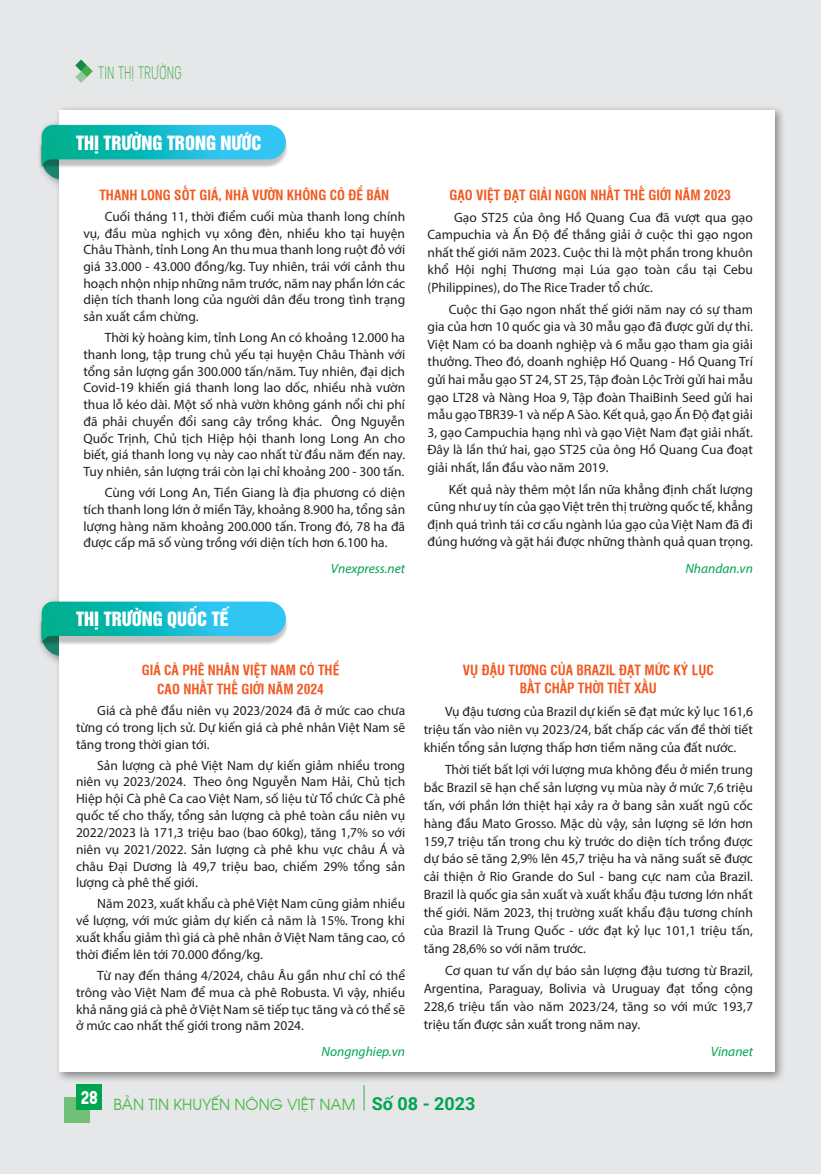
<style>
.page{position:relative;width:821px;height:1174px;background:#fff}
.page>*{position:absolute;margin:0;border:0;box-sizing:border-box;transform-origin:0 0}
.t1{font:18px "UTM Helvet Ins";color:#fff}
.t2{font:18px "SVN Neusa";color:#40ae49;scale:.8 1}
.t3{font:15px "Avant Garde";color:#4cb848}
.t4{font:13.5px/16.8px "Myriad Pro";color:#231f20;text-align:justify}
.t5{font:700 13.5px/18.3px "UVN Hong Ha Hep";color:#f15921;text-align:center}
.t6{font:italic 13.5px "Myriad Pro";color:#00a54f}
.s1{font-family:"Roboto";font-weight:700;font-size:18px;color:#00a54f}
</style>
<div class="page">
<div style="left:0;top:0;width:821px;height:1173px;background:#e6e7e9"></div>
<div style="left:64px;top:1097px;width:25px;height:26px;background:#72bf79"></div>
<svg style="left:364px;top:1085px;width:1px;height:25px"></svg>
<div style="left:77px;top:1084px;width:25px;height:26px;background:#00a54f"></div>
<svg style="left:75px;top:60px;width:18px;height:23px"></svg>
<div style="left:36px;top:105px;width:749px;height:978px;background:#231f20;opacity:.5"></div>
<div style="left:59px;top:110px;width:715px;height:961px;background:#fff"></div>
<img style="left:36px;top:110px;width:251px;height:110px">
<svg style="left:42px;top:125px;width:244px;height:54px"></svg>
<img style="left:36px;top:554px;width:251px;height:143px">
<svg style="left:42px;top:601px;width:244px;height:55px"></svg>
<h1 class="t2" style="left:98px;top:60px;width:107px">TIN THỊ TRƯỜNG</h1>
<h1 class="t1" style="left:76px;top:128px;width:187px">THỊ TRƯỜNG TRONG NƯỚC</h1>
<p class="t5" style="left:99px;top:185px;width:291px">THANH LONG SỐT GIÁ, NHÀ VƯỜN KHÔNG CÓ ĐỂ BÁN</p>
<p class="t4" style="left:83px;top:208px;width:323px;text-indent:21px">Cuối tháng 11, thời điểm cuối mùa thanh long chính vụ, đầu mùa nghịch vụ xông đèn, nhiều kho tại huyện Châu Thành, tỉnh Long An thu mua thanh long ruột đỏ với giá 33.000 - 43.000 đồng/kg. Tuy nhiên, trái với cảnh thu hoạch nhộn nhịp những năm trước, năm nay phần lớn các diện tích thanh long của người dân đều trong tình trạng sản xuất cầm chừng.</p>
<p class="t4" style="left:83px;top:329px;width:323px;text-indent:21px">Thời kỳ hoàng kim, tỉnh Long An có khoảng 12.000 ha thanh long, tập trung chủ yếu tại huyện Châu Thành với tổng sản lượng gần 300.000 tấn/năm. Tuy nhiên, đại dịch Covid-19 khiến giá thanh long lao dốc, nhiều nhà vườn thua lỗ kéo dài. Một số nhà vườn không gánh nổi chi phí đã phải chuyển đổi sang cây trồng khác. Ông Nguyễn Quốc Trịnh, Chủ tịch Hiệp hội thanh long Long An cho biết, giá thanh long vụ này cao nhất từ đầu năm đến nay.<br>Tuy nhiên, sản lượng trái còn lại chỉ khoảng 200 - 300 tấn.</p>
<p class="t4" style="left:83px;top:484px;width:323px;text-indent:21px">Cùng với Long An, Tiền Giang là địa phương có diện tích thanh long lớn ở miền Tây, khoảng 8.900 ha, tổng sản lượng hàng năm khoảng 200.000 tấn. Trong đó, 78 ha đã được cấp mã số vùng trồng với diện tích hơn 6.100 ha.</p>
<p class="t6" style="left:331px;top:559px;width:76px">Vnexpress.net</p>
<h1 class="t1" style="left:76px;top:604px;width:154px">THỊ TRƯỜNG QUỐC TẾ</h1>
<p class="t5" style="left:142px;top:660px;width:199px">GIÁ CÀ PHÊ NHÂN VIỆT NAM CÓ THỂ<br>CAO NHẤT THẾ GIỚI NĂM 2024</p>
<p class="t4" style="left:76px;top:701px;width:331px;text-indent:21px">Giá cà phê đầu niên vụ 2023/2024 đã ở mức cao chưa từng có trong lịch sử. Dự kiến giá cà phê nhân Việt Nam sẽ tăng trong thời gian tới.</p>
<p class="t4" style="left:76px;top:756px;width:331px;text-indent:21px">Sản lượng cà phê Việt Nam dự kiến giảm nhiều trong niên vụ 2023/2024. Theo ông Nguyễn Nam Hải, Chủ tịch Hiệp hội Cà phê Ca cao Việt Nam, số liệu từ Tổ chức Cà phê quốc tế cho thấy, tổng sản lượng cà phê toàn cầu niên vụ 2022/2023 là 171,3 triệu bao (bao 60kg), tăng 1,7% so với niên vụ 2021/2022. Sản lượng cà phê khu vực châu Á và châu Đại Dương là 49,7 triệu bao, chiếm 29% tổng sản lượng cà phê thế giới.</p>
<p class="t4" style="left:76px;top:895px;width:331px;text-indent:21px">Năm 2023, xuất khẩu cà phê Việt Nam cũng giảm nhiều về lượng, với mức giảm dự kiến cả năm là 15%. Trong khi xuất khẩu giảm thì giá cà phê nhân ở Việt Nam tăng cao, có thời điểm lên tới 70.000 đồng/kg.</p>
<p class="t4" style="left:76px;top:966px;width:331px;text-indent:21px">Từ nay đến tháng 4/2024, châu Âu gần như chỉ có thể trông vào Việt Nam để mua cà phê Robusta. Vì vậy, nhiều khả năng giá cà phê ở Việt Nam sẽ tiếp tục tăng và có thể sẽ ở mức cao nhất thế giới trong năm 2024.</p>
<p class="t6" style="left:321px;top:1042px;width:85px">Nongnghiep.vn</p>
<p class="t5" style="left:449px;top:185px;width:283px">GẠO VIỆT ĐẠT GIẢI NGON NHẤT THẾ GIỚI NĂM 2023</p>
<p class="t4" style="left:427px;top:208px;width:327px;line-height:17.5px;text-indent:27px">Gạo ST25 của ông Hồ Quang Cua đã vượt qua gạo Campuchia và Ấn Độ để thắng giải ở cuộc thi gạo ngon nhất thế giới năm 2023. Cuộc thi là một phần trong khuôn khổ Hội nghị Thương mại Lúa gạo toàn cầu tại Cebu (Philippines), do The Rice Trader tổ chức.</p>
<p class="t4" style="left:427px;top:300px;width:327px;line-height:17.5px;text-indent:21px">Cuộc thi Gạo ngon nhất thế giới năm nay có sự tham gia của hơn 10 quốc gia và 30 mẫu gạo đã được gửi dự thi.<br>Việt Nam có ba doanh nghiệp và 6 mẫu gạo tham gia giải thưởng. Theo đó, doanh nghiệp Hồ Quang - Hồ Quang Trí gửi hai mẫu gạo ST 24, ST 25, Tập đoàn Lộc Trời gửi hai mẫu gạo LT28 và Nàng Hoa 9, Tập đoàn ThaiBinh Seed gửi hai mẫu gạo TBR39-1 và nếp A Sào. Kết quả, gạo Ấn Độ đạt giải 3, gạo Campuchia hạng nhì và gạo Việt Nam đạt giải nhất.<br>Đây là lần thứ hai, gạo ST25 của ông Hồ Quang Cua đoạt giải nhất, lần đầu vào năm 2019.</p>
<p class="t4" style="left:427px;top:480px;width:327px;line-height:17.5px;text-indent:21px">Kết quả này thêm một lần nữa khẳng định chất lượng cũng như uy tín của gạo Việt trên thị trường quốc tế, khẳng định quá trình tái cơ cấu ngành lúa gạo của Việt Nam đã đi đúng hướng và gặt hái được những thành quả quan trọng.</p>
<p class="t6" style="left:685px;top:559px;width:69px">Nhandan.vn</p>
<p class="t5" style="left:463px;top:661px;width:252px">VỤ ĐẬU TƯƠNG CỦA BRAZIL ĐẠT MỨC KỶ LỤC<br>BẤT CHẤP THỜI TIẾT XẤU</p>
<p class="t4" style="left:424px;top:702px;width:331px;line-height:18px;text-indent:21px">Vụ đậu tương của Brazil dự kiến sẽ đạt mức kỷ lục 161,6 triệu tấn vào niên vụ 2023/24, bất chấp các vấn đề thời tiết khiến tổng sản lượng thấp hơn tiềm năng của đất nước.</p>
<p class="t4" style="left:424px;top:760px;width:331px;line-height:18px;text-indent:21px">Thời tiết bất lợi với lượng mưa không đều ở miền trung bắc Brazil sẽ hạn chế sản lượng vụ mùa này ở mức 7,6 triệu tấn, với phần lớn thiệt hại xảy ra ở bang sản xuất ngũ cốc hàng đầu Mato Grosso. Mặc dù vậy, sản lượng sẽ lớn hơn 159,7 triệu tấn trong chu kỳ trước do diện tích trồng được dự báo sẽ tăng 2,9% lên 45,7 triệu ha và năng suất sẽ được cải thiện ở Rio Grande do Sul - bang cực nam của Brazil.<br>Brazil là quốc gia sản xuất và xuất khẩu đậu tương lớn nhất thế giới. Năm 2023, thị trường xuất khẩu đậu tương chính của Brazil là Trung Quốc - ước đạt kỷ lục 101,1 triệu tấn, tăng 28,6% so với năm trước.</p>
<p class="t4" style="left:424px;top:961px;width:331px;line-height:18px;text-indent:21px">Cơ quan tư vấn dự báo sản lượng đậu tương từ Brazil, Argentina, Paraguay, Bolivia và Uruguay đạt tổng cộng 228,6 triệu tấn vào năm 2023/24, tăng so với mức 193,7 triệu tấn được sản xuất trong năm nay.</p>
<p class="t6" style="left:711px;top:1042px;width:44px">Vinanet</p>
<p class="t3" style="left:81px;top:1093px;width:396px"><sup>28</sup> BẢN TIN KHUYẾN NÔNG VIỆT NAM <span class="s1">Số 08 - 2023</span></p>
</div>
